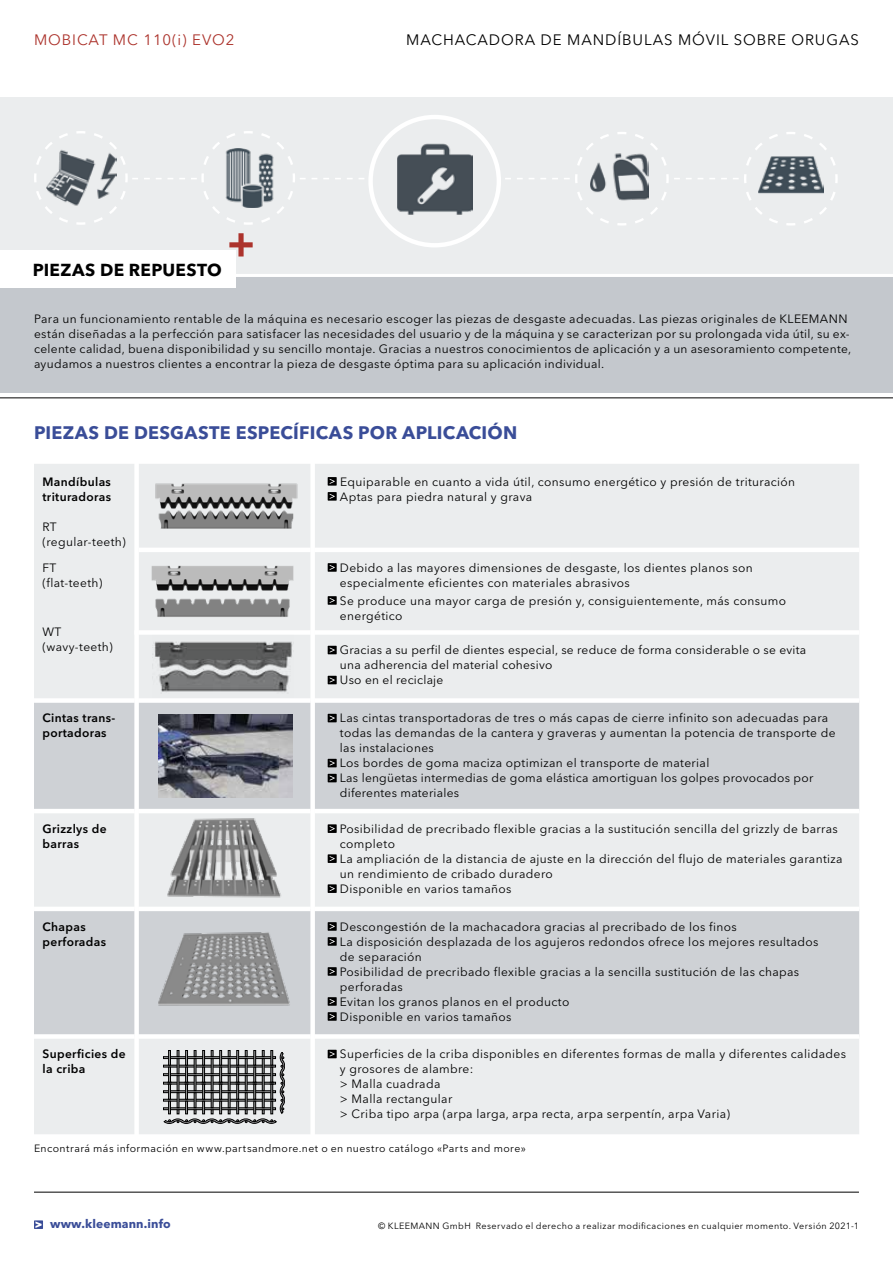
<style>
.page{position:relative;width:893px;height:1263px;background:#fff}
.page>*{position:absolute;margin:0;border:0;box-sizing:border-box;transform-origin:0 0}
.t1{font:700 18px "Avenir Next LT Pro";letter-spacing:.015em;color:#3a4d98}
.t2{font:700 17.25px "Avenir Next LT Pro";letter-spacing:.02em;color:#000}
.t3{font:15px "Avenir Next LT Pro";letter-spacing:.06em;color:#000}
.t4{font:15px "Avenir Next LT Pro";letter-spacing:.06em;color:#ac332c}
.t5{font:12px/15px "Avenir Next LT Pro";letter-spacing:.03em;color:#000}
.t6{font:600 12px/15px "Avenir Next LT Pro";letter-spacing:.03em;color:#000}
.t7{font:700 12px "Avenir Next LT Pro";letter-spacing:.01em;color:#3a4d98}
.t8{font:10.5px "Avenir Next LT Pro";letter-spacing:.04em;color:#000}
.t9{font:9px "Avenir Next LT Pro";letter-spacing:.045em;color:#000}
</style>
<div class="page">
<div style="left:34px;top:464px;width:825px;height:670px;background:#ebedee"></div>
<svg style="left:34px;top:703px;width:825px;height:331px;background:#d6d9dc"></svg>
<hr style="left:139px;top:548px;width:171px;height:4px;background:#fff">
<svg style="left:310px;top:548px;width:5px;height:4px"></svg>
<hr style="left:315px;top:548px;width:544px;height:4px;background:#fff">
<svg style="left:134px;top:630px;width:5px;height:5px"></svg>
<div style="left:139px;top:630px;width:171px;height:5px;background:#fff"></div>
<svg style="left:310px;top:630px;width:5px;height:5px"></svg>
<div style="left:315px;top:630px;width:544px;height:5px;background:#fff"></div>
<div style="left:34px;top:698px;width:100px;height:5px;background:#fff"></div>
<svg style="left:134px;top:698px;width:5px;height:5px"></svg>
<div style="left:139px;top:698px;width:171px;height:5px;background:#fff"></div>
<svg style="left:310px;top:698px;width:5px;height:5px"></svg>
<div style="left:315px;top:698px;width:544px;height:5px;background:#fff"></div>
<hr style="left:34px;top:809px;width:100px;height:4px;background:#fff">
<svg style="left:134px;top:809px;width:5px;height:4px"></svg>
<hr style="left:139px;top:809px;width:171px;height:4px;background:#fff">
<svg style="left:310px;top:809px;width:5px;height:4px"></svg>
<hr style="left:315px;top:809px;width:544px;height:4px;background:#fff">
<hr style="left:34px;top:907px;width:100px;height:4px;background:#fff">
<svg style="left:134px;top:907px;width:5px;height:4px"></svg>
<hr style="left:139px;top:907px;width:171px;height:4px;background:#fff">
<svg style="left:310px;top:907px;width:5px;height:4px"></svg>
<hr style="left:315px;top:907px;width:544px;height:4px;background:#fff">
<div style="left:34px;top:1034px;width:100px;height:5px;background:#fff"></div>
<svg style="left:134px;top:1034px;width:5px;height:5px"></svg>
<div style="left:139px;top:1034px;width:171px;height:5px;background:#fff"></div>
<svg style="left:310px;top:1034px;width:5px;height:5px"></svg>
<div style="left:315px;top:1034px;width:544px;height:5px;background:#fff"></div>
<div style="left:328px;top:477px;width:9px;height:9px;background:#000"></div>
<svg style="left:330px;top:479px;width:5px;height:5px"></svg>
<div style="left:328px;top:492px;width:9px;height:9px;background:#000"></div>
<svg style="left:330px;top:494px;width:5px;height:5px"></svg>
<div style="left:328px;top:563px;width:9px;height:9px;background:#000"></div>
<svg style="left:330px;top:565px;width:5px;height:5px"></svg>
<div style="left:328px;top:596px;width:9px;height:9px;background:#000"></div>
<svg style="left:330px;top:598px;width:5px;height:5px"></svg>
<svg style="left:328px;top:646px;width:9px;height:8px"></svg>
<svg style="left:330px;top:647px;width:5px;height:6px"></svg>
<svg style="left:328px;top:676px;width:9px;height:8px"></svg>
<svg style="left:330px;top:677px;width:5px;height:6px"></svg>
<svg style="left:328px;top:714px;width:9px;height:8px"></svg>
<svg style="left:330px;top:715px;width:5px;height:6px"></svg>
<svg style="left:328px;top:759px;width:9px;height:8px"></svg>
<svg style="left:330px;top:760px;width:5px;height:6px"></svg>
<svg style="left:328px;top:774px;width:9px;height:8px"></svg>
<svg style="left:330px;top:775px;width:5px;height:6px"></svg>
<div style="left:328px;top:824px;width:9px;height:9px;background:#000"></div>
<svg style="left:330px;top:826px;width:5px;height:5px"></svg>
<div style="left:328px;top:854px;width:9px;height:9px;background:#000"></div>
<svg style="left:330px;top:856px;width:5px;height:5px"></svg>
<div style="left:328px;top:884px;width:9px;height:9px;background:#000"></div>
<svg style="left:330px;top:886px;width:5px;height:5px"></svg>
<div style="left:328px;top:922px;width:9px;height:9px;background:#000"></div>
<svg style="left:330px;top:924px;width:5px;height:5px"></svg>
<div style="left:328px;top:937px;width:9px;height:9px;background:#000"></div>
<svg style="left:330px;top:939px;width:5px;height:5px"></svg>
<div style="left:328px;top:967px;width:9px;height:9px;background:#000"></div>
<svg style="left:330px;top:969px;width:5px;height:5px"></svg>
<div style="left:328px;top:997px;width:9px;height:9px;background:#000"></div>
<svg style="left:330px;top:999px;width:5px;height:5px"></svg>
<div style="left:328px;top:1012px;width:9px;height:9px;background:#000"></div>
<svg style="left:330px;top:1014px;width:5px;height:5px"></svg>
<svg style="left:328px;top:1050px;width:9px;height:8px"></svg>
<svg style="left:330px;top:1051px;width:5px;height:5px"></svg>
<svg style="left:34px;top:1220px;width:9px;height:9px"></svg>
<hr style="left:34px;top:1192px;width:825px;height:1px;background:#000">
<div style="left:0;top:277px;width:893px;height:116px;background:#c4c8cd"></div>
<div style="left:0;top:98px;width:893px;height:179px;background:#ebedee"></div>
<hr style="left:0;top:397px;width:893px;height:1px;background:#000">
<hr style="left:0;top:274px;width:893px;height:3px;background:#fff">
<div style="left:0;top:251px;width:236px;height:37px;background:#fff"></div>
<svg style="left:229px;top:233px;width:24px;height:23px"></svg>
<div style="left:368px;top:115px;width:133px;height:132px;border:4px solid #fff;border-radius:50%"></div>
<img style="left:397px;top:143px;width:75px;height:72px">
<svg style="left:34px;top:131px;width:330px;height:94px"></svg>
<svg style="left:505px;top:132px;width:333px;height:93px"></svg>
<img style="left:138px;top:464px;width:163px;height:83px">
<img style="left:158px;top:927px;width:136px;height:84px">
<img style="left:166px;top:815px;width:122px;height:88px">
<div style="left:163px;top:1107px;width:113px;height:3px;border:1px solid #000"></div>
<div style="left:163px;top:1090px;width:113px;height:3px;border:1px solid #000"></div>
<div style="left:163px;top:1073px;width:113px;height:3px;border:1px solid #000"></div>
<div style="left:163px;top:1056px;width:113px;height:3px;border:1px solid #000"></div>
<div style="left:163px;top:1065px;width:113px;height:2px;border:1px solid #000"></div>
<div style="left:163px;top:1082px;width:113px;height:2px;border:1px solid #000"></div>
<div style="left:163px;top:1099px;width:113px;height:2px;border:1px solid #000"></div>
<svg style="left:164px;top:1050px;width:121px;height:73px;background:#88898a"></svg>
<img style="left:158px;top:714px;width:134px;height:84px">
<img style="left:146px;top:557px;width:156px;height:68px">
<img style="left:152px;top:635px;width:141px;height:63px">
<p class="t4" style="left:34px;top:31px;width:202px">MOBICAT MC 110(i) EVO2</p>
<p class="t3" style="left:406px;top:31px;width:454px">MACHACADORA DE MANDÍBULAS MÓVIL SOBRE ORUGAS</p>
<h2 class="t2" style="left:33px;top:259px;width:191px">PIEZAS DE REPUESTO</h2>
<p class="t5" style="left:34px;top:311px;width:819px">Para un funcionamiento rentable de la máquina es necesario escoger las piezas de desgaste adecuadas. Las piezas originales de KLEEMANN están diseñadas a la perfección para satisfacer las necesidades del usuario y de la máquina y se caracterizan por su prolongada vida útil, su ex&shy;celente calidad, buena disponibilidad y su sencillo montaje. Gracias a nuestros conocimientos de aplicación y a un asesoramiento competente, ayudamos a nuestros clientes a encontrar la pieza de desgaste óptima para su aplicación individual.</p>
<h1 class="t1" style="left:34px;top:421px;width:485px">PIEZAS DE DESGASTE ESPECÍFICAS POR APLICACIÓN</h1>
<p class="t6" style="left:43px;top:474px;width:70px">Mandíbulas trituradoras</p>
<p class="t5" style="left:43px;top:519px;width:85px">RT (regular-teeth)</p>
<p class="t5" style="left:43px;top:560px;width:61px">FT (flat-teeth)</p>
<p class="t5" style="left:43px;top:624px;width:72px">WT (wavy-teeth)</p>
<p class="t5" style="left:340px;top:474px;width:457px">Equiparable en cuanto a vida útil, consumo energético y presión de trituración<br>Aptas para piedra natural y grava</p>
<p class="t5" style="left:340px;top:560px;width:414px">Debido a las mayores dimensiones de desgaste, los dientes planos son especialmente eficientes con materiales abrasivos</p>
<p class="t5" style="left:340px;top:593px;width:448px">Se produce una mayor carga de presión y, consiguientemente, más consumo energético</p>
<p class="t5" style="left:340px;top:643px;width:468px">Gracias a su perfil de dientes especial, se reduce de forma considerable o se evita una adherencia del material cohesivo<br>Uso en el reciclaje</p>
<p class="t6" style="left:43px;top:711px;width:74px">Cintas trans&shy;portadoras</p>
<p class="t5" style="left:340px;top:711px;width:497px">Las cintas transportadoras de tres o más capas de cierre infinito son adecuadas para todas las demandas de la cantera y graveras y aumentan la potencia de transporte de las instalaciones<br>Los bordes de goma maciza optimizan el transporte de material<br>Las lengüetas intermedias de goma elástica amortiguan los golpes provocados por diferentes materiales</p>
<p class="t6" style="left:43px;top:821px;width:66px">Grizzlys de barras</p>
<p class="t5" style="left:340px;top:821px;width:504px">Posibilidad de precribado flexible gracias a la sustitución sencilla del grizzly de barras completo<br>La ampliación de la distancia de ajuste en la dirección del flujo de materiales garantiza un rendimiento de cribado duradero<br>Disponible en varios tamaños</p>
<p class="t6" style="left:43px;top:919px;width:65px">Chapas perforadas</p>
<p class="t5" style="left:340px;top:919px;width:480px">Descongestión de la machacadora gracias al precribado de los finos<br>La disposición desplazada de los agujeros redondos ofrece los mejores resultados de separación<br>Posibilidad de precribado flexible gracias a la sencilla sustitución de las chapas perforadas<br>Evitan los granos planos en el producto<br>Disponible en varios tamaños</p>
<p class="t6" style="left:43px;top:1046px;width:85px">Superficies de la criba</p>
<p class="t5" style="left:340px;top:1047px;width:508px">Superficies de la criba disponibles en diferentes formas de malla y diferentes calidades y grosores de alambre:<br>&gt; Malla cuadrada<br>&gt; Malla rectangular<br>&gt; Criba tipo arpa (arpa larga, arpa recta, arpa serpentín, arpa Varia)</p>
<p class="t8" style="left:34px;top:1142px;width:493px">Encontrará más información en www.partsandmore.net o en nuestro catálogo «Parts and more»</p>
<p class="t7" style="left:50px;top:1216px;width:122px">www.kleemann.info</p>
<p class="t9" style="left:378px;top:1220px;width:482px">© KLEEMANN GmbH Reservado el derecho a realizar modificaciones en cualquier momento. Versión 2021-1</p>
</div>
